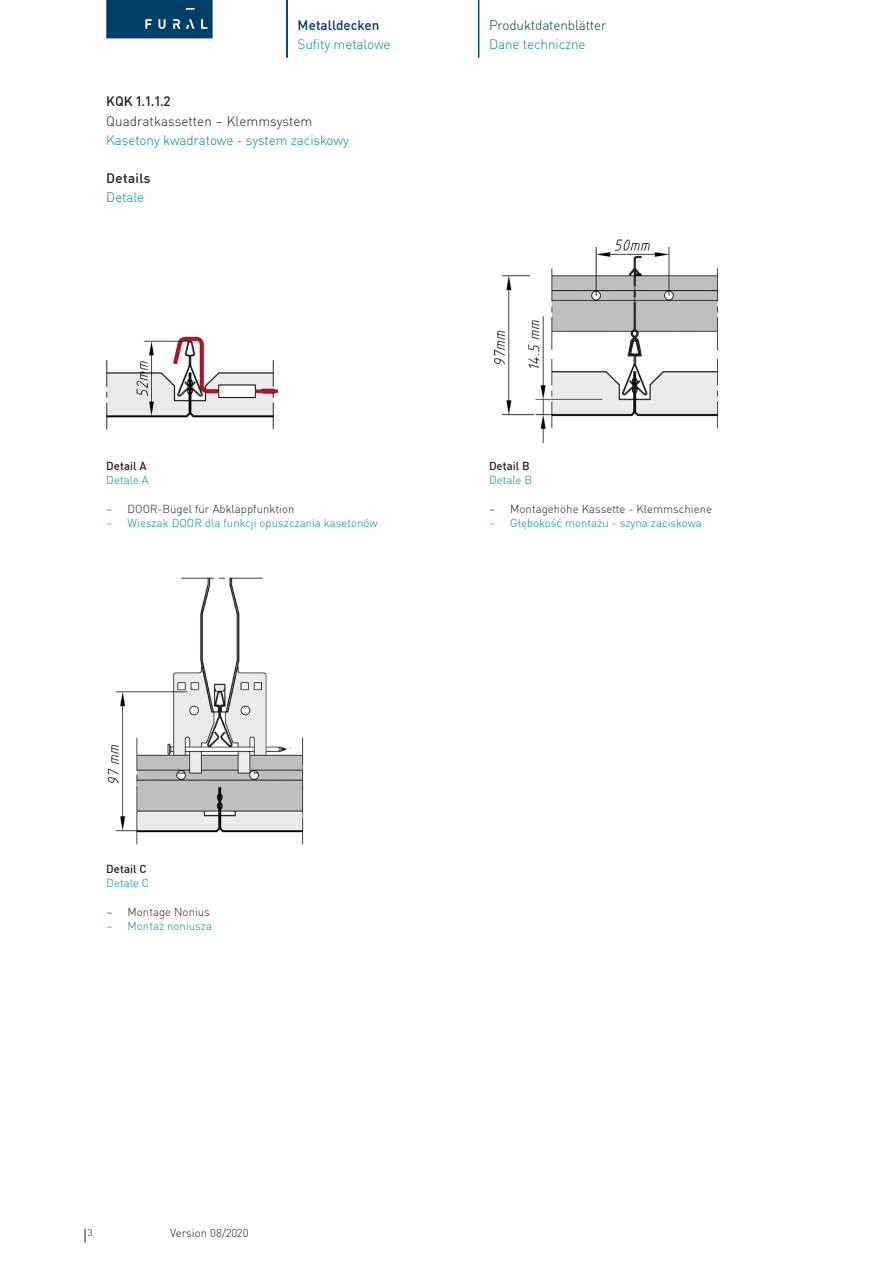
<style>
.page{position:relative;width:893px;height:1263px;background:#fff}
.page>*{position:absolute;margin:0;border:0;box-sizing:border-box;transform-origin:0 0}
.Metalit_DIN_Light_9{font:300 13.5px "DIN Pro";letter-spacing:-.01em;color:#008e90}
.Metalit_DIN_Light_9-2{font:300 13.5px "DIN Pro";color:#231f20}
.t1{font:300 13.5px "DIN Pro";letter-spacing:-.01em;color:#004068}
.Metalit_DIN_Light_9-3{font:500 13.5px "DIN Pro";letter-spacing:.025em;color:#231f20}
.t2{font:500 13.5px "DIN Pro";letter-spacing:.005em;color:#004068}
.Metalit_DIN_Light_7{font:300 11.4px "DIN Pro";color:#008e90}
.Metalit_DIN_Light_7-2{font:300 11.4px "DIN Pro";color:#231f20}
.Metalit_DIN_Light_7-3{font:500 11.4px "DIN Pro";letter-spacing:.005em;color:#231f20}
.t3{font:300 9.6px "DIN Pro";color:#231f20}
</style>
<div class="page">
<svg style="left:106px;top:0;width:107px;height:38px;background:#0c496f"></svg>
<img style="left:106px;top:336px;width:173px;height:94px">
<img style="left:494px;top:239px;width:224px;height:205px">
<img style="left:107px;top:577px;width:197px;height:268px">
<svg style="left:85px;top:1229px;width:1px;height:13px"></svg>
<hr style="left:286px;top:0;width:2px;height:58px;background:#004068">
<hr style="left:478px;top:0;width:1px;height:58px;background:#004068">
<p class="t2" style="left:298px;top:14px;width:83px">Metalldecken</p>
<p class="t1" style="left:489px;top:14px;width:119px">Produktdatenblätter</p>
<p class="Metalit_DIN_Light_9" style="left:298px;top:34px;width:94px">Sufity metalowe</p>
<p class="Metalit_DIN_Light_9" style="left:489px;top:34px;width:98px">Dane techniczne</p>
<p class="Metalit_DIN_Light_9-3" style="left:106px;top:91px;width:66px">KQK 1.1.1.2</p>
<p class="Metalit_DIN_Light_9-2" style="left:106px;top:110px;width:208px">Quadratkassetten – Klemmsystem</p>
<p class="Metalit_DIN_Light_9" style="left:106px;top:130px;width:244px">Kasetony kwadratowe - system zaciskowy</p>
<p class="Metalit_DIN_Light_9-3" style="left:106px;top:168px;width:46px">Details</p>
<p class="Metalit_DIN_Light_9" style="left:106px;top:187px;width:39px">Detale</p>
<p class="Metalit_DIN_Light_7-3" style="left:106px;top:457px;width:42px">Detail A</p>
<p class="Metalit_DIN_Light_7-2" style="left:106px;top:500px;width:190px">– DOOR-Bügel für Abklappfunktion</p>
<p class="Metalit_DIN_Light_7-3" style="left:489px;top:457px;width:42px">Detail B</p>
<p class="Metalit_DIN_Light_7-2" style="left:489px;top:500px;width:225px">– Montagehöhe Kassette - Klemmschiene</p>
<p class="Metalit_DIN_Light_7" style="left:106px;top:471px;width:44px">Detale A</p>
<p class="Metalit_DIN_Light_7" style="left:489px;top:471px;width:45px">Detale B</p>
<p class="Metalit_DIN_Light_7" style="left:106px;top:514px;width:273px">– Wieszak DOOR dla funkcji opuszczania kasetonów</p>
<p class="Metalit_DIN_Light_7" style="left:489px;top:514px;width:214px">– Głębokość montażu - szyna zaciskowa</p>
<p class="Metalit_DIN_Light_7-3" style="left:106px;top:860px;width:42px">Detail C</p>
<p class="Metalit_DIN_Light_7-2" style="left:106px;top:903px;width:105px">– Montage Nonius</p>
<p class="Metalit_DIN_Light_7" style="left:106px;top:874px;width:44px">Detale C</p>
<p class="Metalit_DIN_Light_7" style="left:106px;top:917px;width:107px">– Montaż noniusza</p>
<p class="t3" style="left:88px;top:1225px;width:6px">3</p>
<p class="Metalit_DIN_Light_7-2" style="left:170px;top:1224px;width:80px">Version 08/2020</p>
</div>
